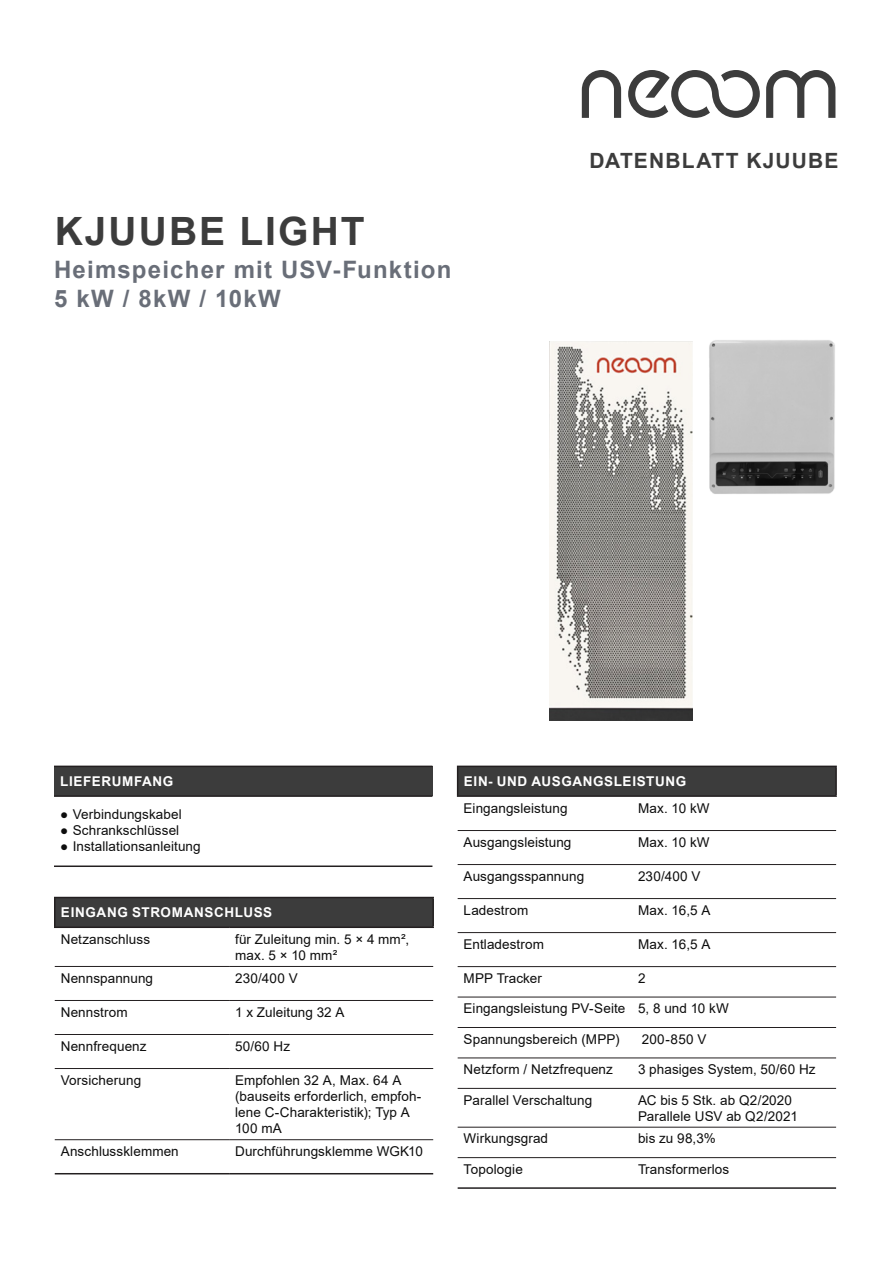
<style>
.page{position:relative;width:893px;height:1263px;background:#fff}
.page>*{position:absolute;margin:0;border:0;box-sizing:border-box;transform-origin:0 0}
._99_Titel_Datenblatt{font:700 39px "Arial";letter-spacing:.05em;color:#3c3c3c}
._99_Cover_Untertitel{font:700 24px/28.8px "Arial";letter-spacing:.05em;color:#696e78}
.t1{font:700 21px "Arial";letter-spacing:.055em;color:#3c3c3c}
._01_Fließtext_Tab_oN{font:13.5px/16.2px "Arial";letter-spacing:.005em;color:#0d0d0d}
._02_Header_w_Tab{font:700 13.5px "Arial";letter-spacing:.045em;color:#fff}
</style>
<div class="page">
<svg style="left:766px;top:70px;width:69px;height:48px"></svg>
<svg style="left:582px;top:70px;width:39px;height:48px"></svg>
<svg style="left:628px;top:70px;width:132px;height:48px"></svg>
<div style="left:54px;top:766px;width:378px;height:30px;background:#3c3c3c"></div>
<hr style="left:54px;top:766px;width:378px;height:1px;background:#231f20">
<hr style="left:54px;top:795px;width:378px;height:2px;background:#231f20">
<hr style="left:54px;top:865px;width:378px;height:2px;background:#231f20">
<img style="left:550px;top:341px;width:142px;height:379px">
<div style="left:55px;top:897px;width:378px;height:30px;background:#3c3c3c"></div>
<hr style="left:54px;top:897px;width:175px;height:1px;background:#231f20">
<hr style="left:54px;top:898px;width:2px;height:28px;background:#231f20">
<hr style="left:229px;top:897px;width:205px;height:1px;background:#231f20">
<hr style="left:432px;top:898px;width:2px;height:28px;background:#231f20">
<hr style="left:54px;top:926px;width:175px;height:2px;background:#231f20">
<hr style="left:229px;top:926px;width:205px;height:2px;background:#231f20">
<hr style="left:55px;top:966px;width:174px;height:1px;background:#231f20">
<hr style="left:229px;top:966px;width:204px;height:1px;background:#231f20">
<hr style="left:55px;top:1000px;width:174px;height:1px;background:#231f20">
<hr style="left:229px;top:1000px;width:204px;height:1px;background:#231f20">
<hr style="left:55px;top:1034px;width:174px;height:1px;background:#231f20">
<hr style="left:229px;top:1034px;width:204px;height:1px;background:#231f20">
<hr style="left:55px;top:1068px;width:174px;height:1px;background:#231f20">
<hr style="left:229px;top:1068px;width:204px;height:1px;background:#231f20">
<hr style="left:55px;top:1139px;width:174px;height:1px;background:#231f20">
<hr style="left:229px;top:1139px;width:204px;height:1px;background:#231f20">
<hr style="left:55px;top:1173px;width:174px;height:1px;background:#231f20">
<hr style="left:229px;top:1173px;width:204px;height:1px;background:#231f20">
<div style="left:458px;top:766px;width:378px;height:30px;background:#3c3c3c"></div>
<hr style="left:457px;top:766px;width:175px;height:1px;background:#231f20">
<svg style="left:457px;top:767px;width:1px;height:28px"></svg>
<hr style="left:632px;top:766px;width:205px;height:1px;background:#231f20">
<hr style="left:835px;top:767px;width:2px;height:28px;background:#231f20">
<hr style="left:457px;top:795px;width:175px;height:2px;background:#231f20">
<hr style="left:632px;top:795px;width:205px;height:2px;background:#231f20">
<hr style="left:458px;top:830px;width:174px;height:1px;background:#231f20">
<hr style="left:632px;top:830px;width:204px;height:1px;background:#231f20">
<hr style="left:458px;top:864px;width:174px;height:1px;background:#231f20">
<hr style="left:632px;top:864px;width:204px;height:1px;background:#231f20">
<hr style="left:458px;top:898px;width:174px;height:1px;background:#231f20">
<hr style="left:632px;top:898px;width:204px;height:1px;background:#231f20">
<hr style="left:458px;top:932px;width:174px;height:1px;background:#231f20">
<hr style="left:632px;top:932px;width:204px;height:1px;background:#231f20">
<hr style="left:458px;top:966px;width:174px;height:1px;background:#231f20">
<hr style="left:632px;top:966px;width:204px;height:1px;background:#231f20">
<hr style="left:458px;top:997px;width:174px;height:1px;background:#231f20">
<hr style="left:632px;top:997px;width:204px;height:1px;background:#231f20">
<hr style="left:458px;top:1027px;width:174px;height:1px;background:#231f20">
<hr style="left:632px;top:1027px;width:204px;height:1px;background:#231f20">
<hr style="left:458px;top:1057px;width:174px;height:1px;background:#231f20">
<hr style="left:632px;top:1057px;width:204px;height:1px;background:#231f20">
<hr style="left:458px;top:1088px;width:174px;height:1px;background:#231f20">
<hr style="left:632px;top:1088px;width:204px;height:1px;background:#231f20">
<hr style="left:458px;top:1127px;width:174px;height:1px;background:#231f20">
<hr style="left:632px;top:1127px;width:204px;height:1px;background:#231f20">
<hr style="left:458px;top:1157px;width:174px;height:1px;background:#231f20">
<hr style="left:632px;top:1157px;width:204px;height:1px;background:#231f20">
<hr style="left:458px;top:1187px;width:174px;height:2px;background:#231f20">
<hr style="left:632px;top:1187px;width:204px;height:2px;background:#231f20">
<img style="left:709px;top:340px;width:126px;height:154px">
<p class="_99_Titel_Datenblatt" style="left:55px;top:204px;width:311px">KJUUBE LIGHT</p>
<p class="_99_Cover_Untertitel" style="left:54px;top:255px;width:399px">Heimspeicher mit USV-Funktion<br>5 kW / 8kW / 10kW</p>
<h3 class="t1" style="left:589px;top:146px;width:251px">DATENBLATT KJUUBE</h3>
<p class="_02_Header_w_Tab" style="left:60px;top:772px;width:115px">LIEFERUMFANG</p>
<p class="_01_Fließtext_Tab_oN" style="left:60px;top:806px;width:123px">● Verbindungskabel</p>
<p class="_01_Fließtext_Tab_oN" style="left:60px;top:822px;width:121px">● Schrankschlüssel</p>
<p class="_01_Fließtext_Tab_oN" style="left:60px;top:838px;width:142px">● Installationsanleitung</p>
<p class="_02_Header_w_Tab" style="left:61px;top:903px;width:213px">EINGANG STROMANSCHLUSS</p>
<p class="_01_Fließtext_Tab_oN" style="left:61px;top:931px;width:91px">Netzanschluss</p>
<p class="_01_Fließtext_Tab_oN" style="left:235px;top:931px;width:176px">für Zuleitung min. 5 × 4 mm², max. 5 × 10 mm²</p>
<p class="_01_Fließtext_Tab_oN" style="left:61px;top:970px;width:94px">Nennspannung</p>
<p class="_01_Fließtext_Tab_oN" style="left:235px;top:970px;width:64px">230/400 V</p>
<p class="_01_Fließtext_Tab_oN" style="left:61px;top:1004px;width:68px">Nennstrom</p>
<p class="_01_Fließtext_Tab_oN" style="left:235px;top:1004px;width:111px">1 x Zuleitung 32 A</p>
<p class="_01_Fließtext_Tab_oN" style="left:61px;top:1038px;width:87px">Nennfrequenz</p>
<p class="_01_Fließtext_Tab_oN" style="left:235px;top:1038px;width:56px">50/60 Hz</p>
<p class="_01_Fließtext_Tab_oN" style="left:61px;top:1072px;width:82px">Vorsicherung</p>
<p class="_01_Fließtext_Tab_oN" style="left:235px;top:1072px;width:188px">Empfohlen 32 A, Max. 64 A (bauseits erforderlich, empfoh&shy;lene C-Charakteristik); Typ A<br>100 mA</p>
<p class="_01_Fließtext_Tab_oN" style="left:61px;top:1143px;width:120px">Anschlussklemmen</p>
<p class="_01_Fließtext_Tab_oN" style="left:235px;top:1143px;width:189px">Durchführungsklemme WGK10</p>
<p class="_02_Header_w_Tab" style="left:464px;top:772px;width:224px">EIN- UND AUSGANGSLEISTUNG</p>
<p class="_01_Fließtext_Tab_oN" style="left:464px;top:800px;width:105px">Eingangsleistung</p>
<p class="_01_Fließtext_Tab_oN" style="left:638px;top:800px;width:73px">Max. 10 kW</p>
<p class="_01_Fließtext_Tab_oN" style="left:464px;top:834px;width:109px">Ausgangsleistung</p>
<p class="_01_Fließtext_Tab_oN" style="left:638px;top:834px;width:73px">Max. 10 kW</p>
<p class="_01_Fließtext_Tab_oN" style="left:464px;top:868px;width:122px">Ausgangsspannung</p>
<p class="_01_Fließtext_Tab_oN" style="left:638px;top:868px;width:64px">230/400 V</p>
<p class="_01_Fließtext_Tab_oN" style="left:464px;top:902px;width:66px">Ladestrom</p>
<p class="_01_Fließtext_Tab_oN" style="left:638px;top:902px;width:74px">Max. 16,5 A</p>
<p class="_01_Fließtext_Tab_oN" style="left:464px;top:936px;width:82px">Entladestrom</p>
<p class="_01_Fließtext_Tab_oN" style="left:638px;top:936px;width:74px">Max. 16,5 A</p>
<p class="_01_Fließtext_Tab_oN" style="left:464px;top:970px;width:80px">MPP Tracker</p>
<p class="_01_Fließtext_Tab_oN" style="left:638px;top:970px;width:9px">2</p>
<p class="_01_Fließtext_Tab_oN" style="left:464px;top:1000px;width:163px">Eingangsleistung PV-Seite</p>
<p class="_01_Fließtext_Tab_oN" style="left:638px;top:1000px;width:92px">5, 8 und 10 kW</p>
<p class="_01_Fließtext_Tab_oN" style="left:464px;top:1031px;width:157px">Spannungsbereich (MPP)</p>
<p class="_01_Fließtext_Tab_oN" style="left:642px;top:1031px;width:66px">200-850 V</p>
<p class="_01_Fließtext_Tab_oN" style="left:464px;top:1061px;width:151px">Netzform / Netzfrequenz</p>
<p class="_01_Fließtext_Tab_oN" style="left:638px;top:1061px;width:179px">3 phasiges System, 50/60 Hz</p>
<p class="_01_Fließtext_Tab_oN" style="left:464px;top:1092px;width:130px">Parallel Verschaltung</p>
<p class="_01_Fließtext_Tab_oN" style="left:638px;top:1092px;width:156px">AC bis 5 Stk. ab Q2/2020</p>
<p class="_01_Fließtext_Tab_oN" style="left:638px;top:1108px;width:161px">Parallele USV ab Q2/2021</p>
<p class="_01_Fließtext_Tab_oN" style="left:464px;top:1130px;width:86px">Wirkungsgrad</p>
<p class="_01_Fließtext_Tab_oN" style="left:638px;top:1130px;width:79px">bis zu 98,3%</p>
<p class="_01_Fließtext_Tab_oN" style="left:464px;top:1161px;width:61px">Topologie</p>
<p class="_01_Fließtext_Tab_oN" style="left:638px;top:1161px;width:93px">Transformerlos</p>
</div>
